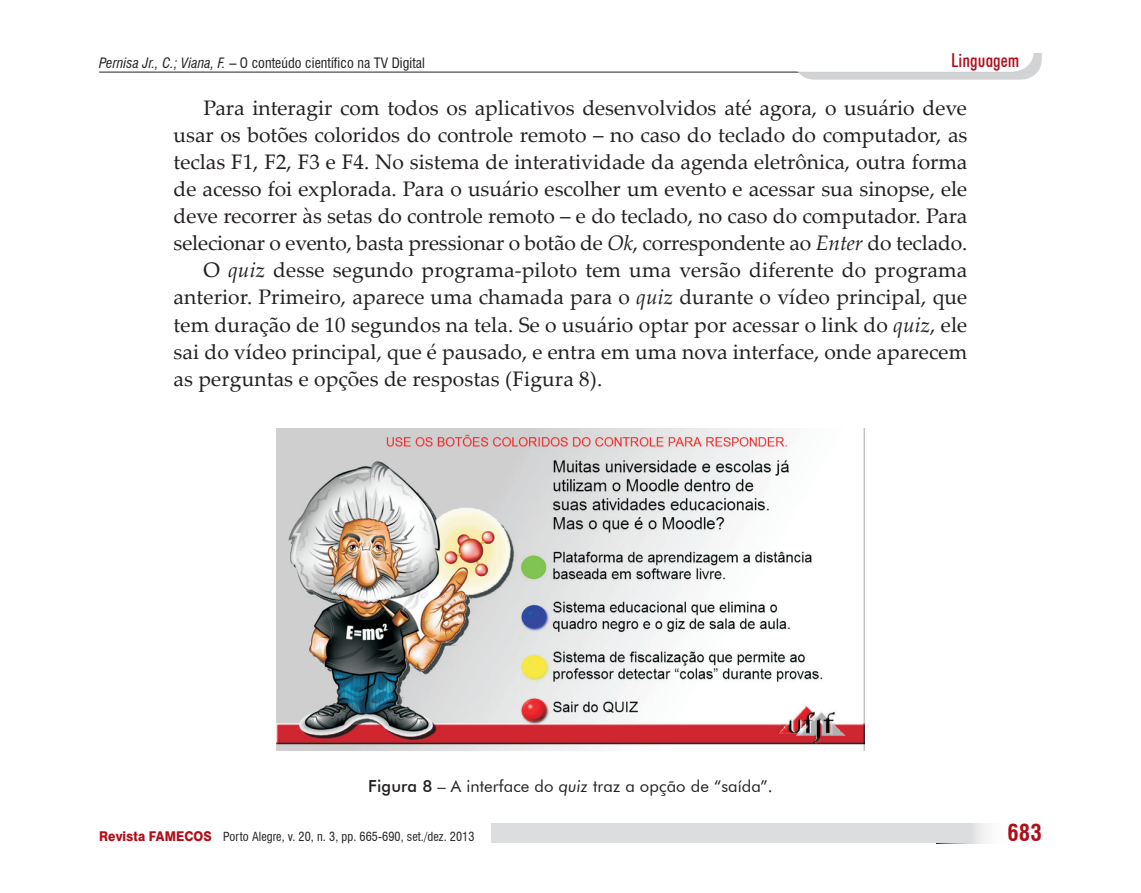
<style>
.page{position:relative;width:1141px;height:893px;background:#fff}
.page>*{position:absolute;margin:0;border:0;box-sizing:border-box;transform-origin:0 0}
.t1{font:700 condensed 22.75px "Swiss 721 BT";color:#b00d19}
.Texto{font:21px/27.1px "Palatino Linotype";color:#231f20;text-align:justify}
.t2{font:500 condensed 19.25px "Futura BT";letter-spacing:.005em;color:#b00d19}
.Legenda{font:16.62px "Futura BT";letter-spacing:.005em;color:#231f20}
.t3{font:condensed 14px "Swiss 721 BT";letter-spacing:.005em;color:#231f20}
.t4{font:condensed 12.25px "Swiss 721 BT";letter-spacing:.005em;color:#231f20}
.s1{font-style:italic}
.s2{font-weight:500}
.s3{font-weight:800;font-stretch:normal;font-size:13.47px;color:#b00d19}
</style>
<div class="page">
<svg style="left:969px;top:823px;width:18px;height:20px"></svg>
<div style="left:491px;top:823px;width:478px;height:20px;background:#dcdddf"></div>
<hr style="left:99px;top:72px;width:934px;height:1px;background:#231f20">
<div style="left:794px;top:10px;width:248px;height:70px;background:#d1d2d4;border-radius:21px"></div>
<div style="left:782px;top:1px;width:251px;height:70px;background:#fff;border-radius:21px"></div>
<div style="left:781px;top:1px;width:253px;height:71px;border:2px solid #fff;border-radius:21px"></div>
<div style="left:1021px;top:1px;width:26px;height:51px;background:#fff"></div>
<img style="left:277px;top:428px;width:587px;height:323px">
<p class="t3" style="left:99px;top:54px;width:327px"><span class="s1">Pernisa Jr., C.; Viana, F.</span> – O conteúdo científico na TV Digital</p>
<p class="t2" style="left:951px;top:48px;width:70px">Linguagem</p>
<p class="Texto" style="left:174px;top:93px;width:795px;text-indent:30px">Para interagir com todos os aplicativos desenvolvidos até agora, o usuário deve usar os botões coloridos do controle remoto – no caso do teclado do computador, as teclas F1, F2, F3 e F4. No sistema de interatividade da agenda eletrônica, outra forma de acesso foi explorada. Para o usuário escolher um evento e acessar sua sinopse, ele deve recorrer às setas do controle remoto – e do teclado, no caso do computador. Para selecionar o evento, basta pressionar o botão de <span class="s1">Ok</span>, correspondente ao <span class="s1">Enter</span> do teclado.</p>
<p class="Texto" style="left:174px;top:256px;width:795px;text-indent:30px">O <span class="s1">quiz</span> desse segundo programa-piloto tem uma versão diferente do programa anterior. Primeiro, aparece uma chamada para o <span class="s1">quiz</span> durante o vídeo principal, que tem duração de 10 segundos na tela. Se o usuário optar por acessar o link do <span class="s1">quiz</span>, ele sai do vídeo principal, que é pausado, e entra em uma nova interface, onde aparecem as perguntas e opções de respostas (Figura 8).</p>
<p class="Legenda" style="left:368px;top:775px;width:406px"><span class="s2">Figura 8</span> – A interface do <span class="s1">quiz</span> traz a opção de “saída”.</p>
<p class="t4" style="left:99px;top:829px;width:377px"><span class="s3">Revista FAMECOS</span> Porto Alegre, v. 20, n. 3, pp. 665-690, set./dez. 2013</p>
<p class="t1" style="left:1007px;top:819px;width:36px">683</p>
</div>
